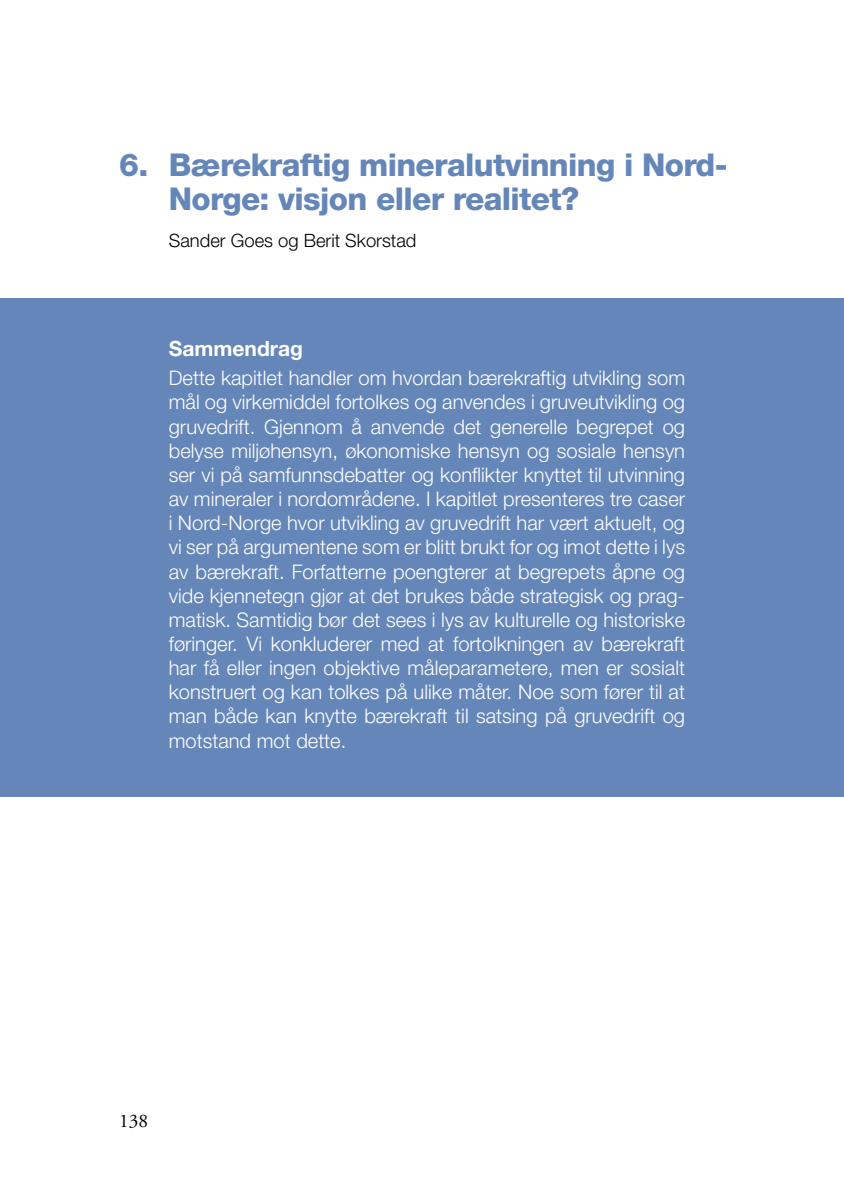
<style>
.page{position:relative;width:844px;height:1191px;background:#fff}
.page>*{position:absolute;margin:0;border:0;box-sizing:border-box;transform-origin:0 0}
.t1{font:800 31.5px/33.2px "Helvetica Neue LT Std";letter-spacing:-.02em;color:#6586b8}
.t2{font:700 21px "Helvetica Neue LT Std";color:#fff}
.t3{font:300 20.12px/24.2px "Helvetica Neue LT Std";color:#fff;text-align:justify}
.t4{font:19.25px "Adobe Garamond Pro";color:#000}
.t5{font:300 18.38px "Helvetica Neue LT Std";color:#000}
</style>
<div class="page">
<div style="left:0;top:298px;width:843px;height:498px;background:#6586b8"></div>
<h1 class="t1" style="left:169px;top:148px;width:560px;text-indent:-50px">6. Bærekraftig mineralutvinning i Nord-<br>Norge: visjon eller realitet?</h1>
<p class="t5" style="left:169px;top:229px;width:249px">Sander Goes og Berit Skorstad</p>
<p class="t2" style="left:169px;top:336px;width:136px">Sammendrag</p>
<p class="t3" style="left:169px;top:365px;width:517px">Dette kapitlet handler om hvordan bærekraftig utvikling som mål og virkemiddel fortolkes og anvendes i gruveutvikling og gruvedrift. Gjennom å anvende det generelle begrepet og belyse miljøhensyn, økonomiske hensyn og sosiale hensyn ser vi på samfunnsdebatter og konflikter knyttet til utvinning av mineraler i nordområdene. I kapitlet presenteres tre caser i Nord-Norge hvor utvikling av gruvedrift har vært aktuelt, og vi ser på argumentene som er blitt brukt for og imot dette i lys av bærekraft. Forfatterne poengterer at begrepets åpne og vide kjennetegn gjør at det brukes både strategisk og prag&shy;matisk. Samtidig bør det sees i lys av kulturelle og historiske føringer. Vi konkluderer med at fortolkningen av bærekraft har få eller ingen objektive måleparametere, men er sosialt konstruert og kan tolkes på ulike måter. Noe som fører til at man både kan knytte bærekraft til satsing på gruvedrift og motstand mot dette.</p>
<p class="t4" style="left:119px;top:1109px;width:30px">138</p>
</div>
